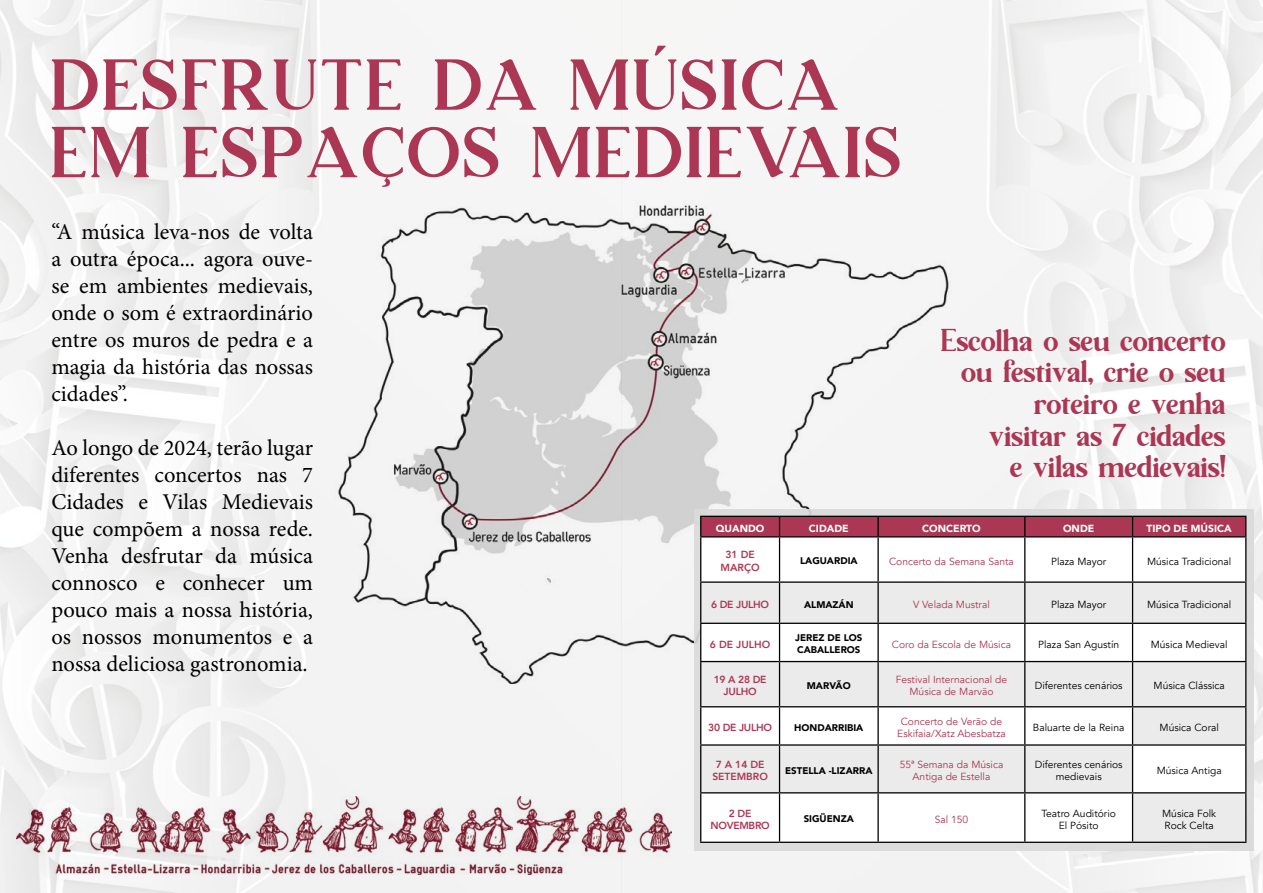
<style>
.page{position:relative;width:1263px;height:893px;background:#fff}
.page>*{position:absolute;margin:0;border:0;box-sizing:border-box;transform-origin:0 0}
.t1{font:72px/67.5px "Lumiera";letter-spacing:.05em;color:#ab3754}
.t2{font:31.65px/31.7px "Lumiera";letter-spacing:-.01em;color:#ab3754;text-align:right}
.t3{font:22.5px/27px "Minion Pro";color:#000;text-align:justify}
.t4{font:10.35px/12.3px "Avenir";color:#000;text-align:center}
.t5{font:10.35px/12.3px "Avenir";color:#ab3754;text-align:center}
.t6{font:800 10.35px/12.3px "Avenir";letter-spacing:-.025em;color:#ab3754;text-align:center}
.t7{font:900 10.35px "Avenir";color:#fff}
.t8{font:800 10.35px/12.3px "Avenir";color:#ab3754;text-align:center}
.t9{font:900 9.6px/11.6px "Avenir";color:#000}
</style>
<div class="page">
<img style="left:0;top:0;width:1263px;height:893px">
<img style="left:334px;top:201px;width:618px;height:482px">
<div style="left:694px;top:509px;width:559px;height:341px;background:#dadada"></div>
<div style="left:701px;top:537px;width:544px;height:44px;background:#fff"></div>
<svg style="left:701px;top:583px;width:544px;height:259px;background:#f1f1f1"></svg>
<hr style="left:700px;top:537px;width:1px;height:44px;background:#000">
<hr style="left:1024px;top:537px;width:1px;height:44px;background:#000">
<hr style="left:1132px;top:537px;width:1px;height:44px;background:#000">
<hr style="left:1245px;top:537px;width:1px;height:44px;background:#000">
<hr style="left:700px;top:581px;width:79px;height:2px;background:#000">
<hr style="left:700px;top:583px;width:1px;height:40px;background:#000">
<hr style="left:878px;top:581px;width:147px;height:2px;background:#000">
<hr style="left:1025px;top:581px;width:107px;height:2px;background:#000">
<hr style="left:1024px;top:583px;width:1px;height:40px;background:#000">
<hr style="left:1132px;top:581px;width:114px;height:2px;background:#000">
<hr style="left:1132px;top:583px;width:1px;height:40px;background:#000">
<hr style="left:1245px;top:583px;width:1px;height:40px;background:#000">
<hr style="left:700px;top:623px;width:79px;height:1px;background:#000">
<hr style="left:700px;top:624px;width:1px;height:37px;background:#000">
<hr style="left:878px;top:623px;width:147px;height:1px;background:#000">
<hr style="left:1025px;top:623px;width:107px;height:1px;background:#000">
<hr style="left:1024px;top:624px;width:1px;height:37px;background:#000">
<hr style="left:1132px;top:623px;width:114px;height:1px;background:#000">
<hr style="left:1132px;top:624px;width:1px;height:37px;background:#000">
<hr style="left:1245px;top:624px;width:1px;height:37px;background:#000">
<hr style="left:700px;top:661px;width:79px;height:1px;background:#000">
<hr style="left:700px;top:662px;width:1px;height:44px;background:#000">
<hr style="left:878px;top:661px;width:147px;height:1px;background:#000">
<hr style="left:1025px;top:661px;width:107px;height:1px;background:#000">
<hr style="left:1024px;top:662px;width:1px;height:44px;background:#000">
<hr style="left:1132px;top:661px;width:114px;height:1px;background:#000">
<hr style="left:1132px;top:662px;width:1px;height:44px;background:#000">
<hr style="left:1245px;top:662px;width:1px;height:44px;background:#000">
<hr style="left:700px;top:706px;width:79px;height:1px;background:#000">
<hr style="left:700px;top:707px;width:1px;height:37px;background:#000">
<hr style="left:878px;top:706px;width:147px;height:1px;background:#000">
<hr style="left:1025px;top:706px;width:107px;height:1px;background:#000">
<hr style="left:1024px;top:707px;width:1px;height:37px;background:#000">
<hr style="left:1132px;top:706px;width:114px;height:1px;background:#000">
<hr style="left:1132px;top:707px;width:1px;height:37px;background:#000">
<hr style="left:1245px;top:707px;width:1px;height:37px;background:#000">
<hr style="left:700px;top:744px;width:79px;height:2px;background:#000">
<hr style="left:700px;top:746px;width:1px;height:46px;background:#000">
<hr style="left:878px;top:744px;width:147px;height:2px;background:#000">
<hr style="left:1025px;top:744px;width:107px;height:2px;background:#000">
<hr style="left:1024px;top:746px;width:1px;height:46px;background:#000">
<hr style="left:1132px;top:744px;width:114px;height:2px;background:#000">
<hr style="left:1132px;top:746px;width:1px;height:46px;background:#000">
<hr style="left:1245px;top:746px;width:1px;height:46px;background:#000">
<hr style="left:700px;top:792px;width:79px;height:1px;background:#000">
<hr style="left:700px;top:793px;width:1px;height:49px;background:#000">
<hr style="left:878px;top:792px;width:147px;height:1px;background:#000">
<hr style="left:1025px;top:792px;width:107px;height:1px;background:#000">
<hr style="left:1024px;top:793px;width:1px;height:49px;background:#000">
<hr style="left:1132px;top:792px;width:114px;height:1px;background:#000">
<hr style="left:1132px;top:793px;width:1px;height:49px;background:#000">
<hr style="left:1245px;top:793px;width:1px;height:49px;background:#000">
<hr style="left:700px;top:842px;width:79px;height:1px;background:#000">
<hr style="left:878px;top:842px;width:147px;height:1px;background:#000">
<hr style="left:1025px;top:842px;width:107px;height:1px;background:#000">
<hr style="left:1132px;top:842px;width:114px;height:1px;background:#000">
<svg style="left:700px;top:516px;width:546px;height:20px;background:#a0334e"></svg>
<hr style="left:700px;top:536px;width:79px;height:1px;background:#000">
<hr style="left:779px;top:536px;width:99px;height:1px;background:#000">
<hr style="left:878px;top:536px;width:147px;height:1px;background:#000">
<hr style="left:1025px;top:536px;width:107px;height:1px;background:#000">
<hr style="left:1132px;top:536px;width:114px;height:1px;background:#000">
<hr style="left:779px;top:537px;width:1px;height:44px;background:#000">
<hr style="left:877px;top:537px;width:2px;height:44px;background:#000">
<hr style="left:779px;top:581px;width:99px;height:2px;background:#000">
<hr style="left:779px;top:583px;width:1px;height:40px;background:#000">
<hr style="left:877px;top:583px;width:2px;height:40px;background:#000">
<hr style="left:779px;top:623px;width:99px;height:1px;background:#000">
<hr style="left:779px;top:624px;width:1px;height:37px;background:#000">
<hr style="left:877px;top:624px;width:2px;height:37px;background:#000">
<hr style="left:779px;top:661px;width:99px;height:1px;background:#000">
<hr style="left:779px;top:662px;width:1px;height:44px;background:#000">
<hr style="left:877px;top:662px;width:2px;height:44px;background:#000">
<hr style="left:779px;top:706px;width:99px;height:1px;background:#000">
<hr style="left:779px;top:707px;width:1px;height:37px;background:#000">
<hr style="left:877px;top:707px;width:2px;height:37px;background:#000">
<hr style="left:779px;top:744px;width:99px;height:2px;background:#000">
<hr style="left:779px;top:746px;width:1px;height:46px;background:#000">
<hr style="left:877px;top:746px;width:2px;height:46px;background:#000">
<hr style="left:779px;top:792px;width:99px;height:1px;background:#000">
<hr style="left:779px;top:793px;width:1px;height:49px;background:#000">
<hr style="left:877px;top:793px;width:2px;height:49px;background:#000">
<hr style="left:779px;top:842px;width:99px;height:1px;background:#000">
<img style="left:17px;top:797px;width:655px;height:77px">
<h1 class="t1" style="left:51px;top:52px;width:851px">DESFRUTE DA MÚSICA<br>EM ESPAÇOS MEDIEVAIS</h1>
<p class="t3" style="left:51px;top:218px;width:263px">“A música leva-nos de volta a outra época... agora ouve&shy;se em ambientes medievais, onde o som é extraordinário entre os muros de pedra e a magia da história das nossas cidades”.</p>
<p class="t3" style="left:51px;top:434px;width:263px">Ao longo de 2024, terão lugar diferentes concertos nas 7<br>Cidades e Vilas Medievais que compõem a nossa rede.<br>Venha desfrutar da música connosco e conhecer um pouco mais a nossa história, os nossos monumentos e a nossa deliciosa gastronomia.</p>
<h2 class="t2" style="left:941px;top:324px;width:286px">Escolha o seu concerto ou festival, crie o seu roteiro e venha<br>visitar as 7 cidades<br>e vilas medievais!</h2>
<p class="t7" style="left:716px;top:519px;width:50px">QUANDO</p>
<p class="t7" style="left:809px;top:519px;width:41px">CIDADE</p>
<p class="t7" style="left:922px;top:519px;width:60px">CONCERTO</p>
<p class="t7" style="left:1063px;top:519px;width:33px">ONDE</p>
<p class="t7" style="left:1146px;top:519px;width:87px">TIPO DE MÚSICA</p>
<p class="t8" style="left:721px;top:549px;width:41px">31 DE<br>MARÇO</p>
<p class="t9" style="left:800px;top:555px;width:59px">LAGUARDIA</p>
<p class="t5" style="left:889px;top:555px;width:126px">Concerto da Semana Santa</p>
<p class="t4" style="left:1051px;top:555px;width:57px">Plaza Mayor</p>
<p class="t4" style="left:1147px;top:555px;width:86px">Música Tradicional</p>
<p class="t6" style="left:711px;top:598px;width:60px">6 DE JULHO</p>
<p class="t9" style="left:804px;top:598px;width:51px">ALMAZÁN</p>
<p class="t5" style="left:913px;top:598px;width:78px">V Velada Mustral</p>
<p class="t4" style="left:1051px;top:598px;width:57px">Plaza Mayor</p>
<p class="t4" style="left:1147px;top:598px;width:86px">Música Tradicional</p>
<p class="t6" style="left:710px;top:638px;width:62px">6 DE JULHO</p>
<p class="t9" style="left:795px;top:632px;width:69px">JEREZ DE LOS<br>CABALLEROS</p>
<p class="t5" style="left:892px;top:638px;width:121px">Coro da Escola de Música</p>
<p class="t4" style="left:1038px;top:638px;width:82px">Plaza San Agustín</p>
<p class="t4" style="left:1151px;top:638px;width:78px">Música Medieval</p>
<p class="t6" style="left:714px;top:673px;width:54px">19 A 28 DE<br>JULHO</p>
<p class="t9" style="left:807px;top:680px;width:45px">MARVÃO</p>
<p class="t5" style="left:896px;top:674px;width:113px">Festival Internacional de<br>Música de Marvão</p>
<p class="t4" style="left:1035px;top:680px;width:89px">Diferentes cenários</p>
<p class="t4" style="left:1153px;top:680px;width:73px">Música Clássica</p>
<p class="t6" style="left:708px;top:721px;width:65px">30 DE JULHO</p>
<p class="t9" style="left:794px;top:721px;width:71px">HONDARRIBIA</p>
<p class="t5" style="left:897px;top:715px;width:110px">Concerto de Verão de<br>Eskifaia/Xatz Abesbatza</p>
<p class="t4" style="left:1033px;top:721px;width:93px">Baluarte de la Reina</p>
<p class="t4" style="left:1159px;top:721px;width:61px">Música Coral</p>
<p class="t8" style="left:712px;top:758px;width:57px">7 A 14 DE<br>SETEMBRO</p>
<p class="t9" style="left:785px;top:764px;width:89px">ESTELLA -LIZARRA</p>
<p class="t5" style="left:900px;top:758px;width:105px">55ª Semana da Música<br>Antiga de Estella</p>
<p class="t4" style="left:1035px;top:758px;width:89px">Diferentes cenários medievais</p>
<p class="t4" style="left:1157px;top:764px;width:67px">Música Antiga</p>
<p class="t6" style="left:710px;top:807px;width:61px">2 DE<br>NOVEMBRO</p>
<p class="t9" style="left:804px;top:813px;width:52px">SIGÜENZA</p>
<p class="t5" style="left:935px;top:813px;width:35px">Sal 150</p>
<p class="t4" style="left:1041px;top:807px;width:76px">Teatro Auditório<br>El Pósito</p>
<p class="t4" style="left:1162px;top:807px;width:56px;text-align:left">Música Folk<br>Rock Celta</p>
</div>
